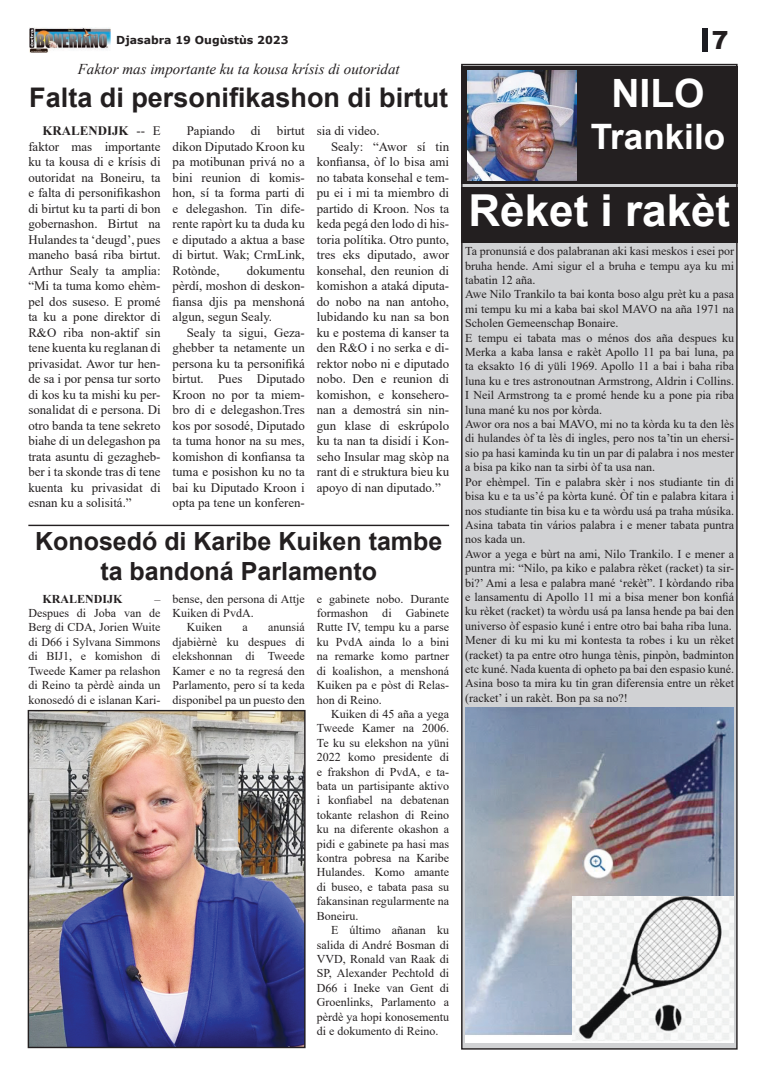
<style>
.page{position:relative;width:766px;height:1078px;background:#fff}
.page>*{position:absolute;margin:0;border:0;box-sizing:border-box;transform-origin:0 0}
.t1{font:700 44px "Arial";color:#fff}
.t2{font:700 39px "Arial";color:#fff}
.t3{font:700 35px "Arial";color:#fff}
.t4{font:700 27px "Arial";color:#231f20}
.t5{font:700 25px/30px "Arial";color:#231f20;text-align:center}
.t6{font:900 25px "Arial";color:#231f20}
.t7{font:italic 15px "Times New Roman";color:#231f20}
.t8{font:12.9px/15.5px "Times New Roman";color:#231f20;text-align:justify}
.t9{font:12px/14.4px "Times New Roman";color:#231f20;text-align:justify}
.t10{font:700 12px "Times New Roman";color:#231f20}
.t11{font:700 11px "Verdana";color:#231f20}
.s1{font-weight:700}
</style>
<div class="page">
<img style="left:30px;top:27px;width:81px;height:26px">
<div style="left:702px;top:28px;width:5px;height:23px;background:#1c1d22"></div>
<div style="left:461px;top:64px;width:275px;height:984px;background:#d1d2d4"></div>
<div style="left:461px;top:66px;width:276px;height:118px;background:#231f20"></div>
<img style="left:467px;top:70px;width:109px;height:110px">
<div style="left:461px;top:187px;width:276px;height:55px;background:#231f20"></div>
<img style="left:465px;top:707px;width:268px;height:335px">
<img style="left:572px;top:896px;width:161px;height:146px">
<img style="left:30px;top:711px;width:273px;height:334px">
<div style="left:28px;top:709px;width:277px;height:338px;border:1px solid #231f20"></div>
<hr style="left:28px;top:524px;width:421px;height:2px;background:#231f20">
<p class="t11" style="left:116px;top:32px;width:174px">Djasabra 19 Ougùstùs 2023</p>
<h3 class="t6" style="left:711px;top:22px;width:18px">7</h3>
<h2 class="t2" style="left:611px;top:66px;width:95px">NILO</h2>
<h3 class="t3" style="left:590px;top:112px;width:136px">Trankilo</h3>
<p class="t7" style="left:78px;top:59px;width:323px">Faktor mas importante ku ta kousa krísis di outoridat</p>
<h3 class="t4" style="left:29px;top:78px;width:420px">Falta di personifikashon di birtut</h3>
<p class="t8" style="left:172px;top:123px;width:134px;text-indent:14px">Papiando di birtut dikon Diputado Kroon ku pa motibunan privá no a bini reunion di komis&shy;hon, sí ta forma parti di e delegashon. Tin dife&shy;rente rapòrt ku ta duda ku e diputado a aktua a base di birtut. Wak; CrmLink, Rotònde,</p>
<p class="t8" style="left:317px;top:123px;width:64px">sia di video.</p>
<p class="t8" style="left:331px;top:138px;width:119px">Sealy: “Awor sí tin</p>
<p class="t8" style="left:317px;top:154px;width:134px">konfiansa, òf lo bisa ami</p>
<p class="t8" style="left:317px;top:169px;width:134px">no tabata konsehal e tem-</p>
<p class="t8" style="left:317px;top:185px;width:134px">pu ei i mi ta miembro di</p>
<p class="t8" style="left:317px;top:200px;width:134px">partido di Kroon. Nos ta</p>
<p class="t8" style="left:317px;top:215px;width:134px">keda pegá den lodo di his-</p>
<p class="t8" style="left:317px;top:231px;width:134px">toria polítika. Otro punto,</p>
<p class="t8" style="left:317px;top:246px;width:134px">tres eks diputado, awor</p>
<p class="t8" style="left:317px;top:262px;width:134px">konsehal, den reunion di</p>
<p class="t8" style="left:317px;top:277px;width:134px">komishon a ataká diputa-</p>
<p class="t8" style="left:317px;top:293px;width:134px">do nobo na nan antoho,</p>
<p class="t8" style="left:317px;top:308px;width:134px">lubidando ku nan sa bon</p>
<p class="t8" style="left:317px;top:324px;width:134px">ku e postema di kanser ta</p>
<p class="t8" style="left:317px;top:339px;width:134px">den R&amp;O i no serka e di-</p>
<p class="t8" style="left:317px;top:355px;width:134px">rektor nobo ni e diputado</p>
<p class="t8" style="left:317px;top:370px;width:134px">nobo. Den e reunion di</p>
<p class="t8" style="left:317px;top:386px;width:134px">komishon, e konsehero-</p>
<p class="t8" style="left:317px;top:401px;width:134px">nan a demostrá sin nin-</p>
<p class="t8" style="left:317px;top:417px;width:134px">gun klase di eskrúpolo</p>
<p class="t8" style="left:317px;top:432px;width:134px">ku ta nan ta disidí i Kon-</p>
<p class="t8" style="left:317px;top:448px;width:134px">seho Insular mag skòp na</p>
<p class="t8" style="left:317px;top:463px;width:134px">rant di e struktura bieu ku</p>
<p class="t8" style="left:317px;top:479px;width:125px">apoyo di nan diputado.”</p>
<p class="t8" style="left:28px;top:123px;width:134px;text-indent:14px"><span class="s1">KRALENDIJK</span> -- E faktor mas importante ku ta kousa di e krísis di outoridat na Boneiru, ta e falta di personifikashon di birtut ku ta parti di bon gobernashon. Birtut na Hulandes ta ‘deugd’, pues maneho basá riba birtut.<br>Arthur Sealy ta amplia: “Mi ta tuma komo ehèm&shy;pel dos suseso. E promé ta ku a pone direktor di R&amp;O riba non-aktif sin tene kuenta ku reglanan di privasidat. Awor tur hen&shy;de sa i por pensa tur sorto di kos ku ta mishi ku per&shy;sonalidat di e persona. Di otro banda ta tene sekreto biahe di un delegashon pa trata asuntu di gezagheb&shy;ber i ta skonde tras di tene kuenta ku privasidat di esnan ku a solisitá.”</p>
<h1 class="t1" style="left:468px;top:180px;width:263px">Rèket i rakèt</h1>
<p class="t9" style="left:465px;top:243px;width:270px;text-align:left">Ta pronunsiá e dos palabranan aki kasi meskos i esei por bruha hende. Ami sigur el a bruha e tempu aya ku mi tabatin 12 aña.<br>Awe Nilo Trankilo ta bai konta boso algu prèt ku a pasa mi tempu ku mi a kaba bai skol MAVO na aña 1971 na Scholen Gemeenschap Bonaire.<br>E tempu ei tabata mas o ménos dos aña despues ku Merka a kaba lansa e rakèt Apollo 11 pa bai luna, pa ta eksakto 16 di yüli 1969. Apollo 11 a bai i baha riba luna ku e tres astronoutnan Armstrong, Aldrin i Collins.<br>I Neil Armstrong ta e promé hende ku a pone pia riba luna mané ku nos por kòrda.<br>Awor ora nos a bai MAVO, mi no ta kòrda ku ta den lès di hulandes òf ta lès di ingles, pero nos ta’tin un ehersi&shy;sio pa hasi kaminda ku tin un par di palabra i nos mester a bisa pa kiko nan ta sirbi òf ta usa nan.<br>Por ehèmpel. Tin e palabra skèr i nos studiante tin di bisa ku e ta us’é pa kòrta kuné. Òf tin e palabra kitara i nos studiante tin bisa ku e ta wòrdu usá pa traha músika.<br>Asina tabata tin vários palabra i e mener tabata puntra nos kada un.<br>Awor a yega e bùrt na ami, Nilo Trankilo. I e mener a puntra mi: “Nilo, pa kiko e palabra rèket (racket) ta sir&shy;bi?’ Ami a lesa e palabra mané ‘rekèt”. I kòrdando riba e lansamentu di Apollo 11 mi a bisa mener bon konfiá ku rèket (racket) ta wòrdu usá pa lansa hende pa bai den universo òf espasio kuné i entre otro bai baha riba luna.<br>Mener di ku mi ku mi kontesta ta robes i ku un rèket (racket) ta pa entre otro hunga tènis, pinpòn, badminton etc kuné. Nada kuenta di opheto pa bai den espasio kuné.<br>Asina boso ta mira ku tin gran diferensia entre un rèket (racket’ i un rakèt. Bon pa sa no?!</p>
<p class="t8" style="left:172px;top:262px;width:134px;text-indent:74px">dokumentu pèrdí, moshon di deskon&shy;fiansa djis pa menshoná algun, segun Sealy.</p>
<p class="t8" style="left:172px;top:324px;width:134px;text-indent:14px">Sealy ta sigui, Geza&shy;ghebber ta netamente un persona ku ta personifiká birtut. Pues Diputado Kroon no por ta miem&shy;bro di e delegashon.Tres kos por sosodé, Diputado ta tuma honor na su mes, komishon di konfiansa ta tuma e posishon ku no ta bai ku Diputado Kroon i opta pa tene un konferen-</p>
<h3 class="t5" style="left:35px;top:526px;width:409px">Konosedó di Karibe Kuiken tambe ta bandoná Parlamento</h3>
<p class="t9" style="left:172px;top:591px;width:134px">bense, den persona di Attje</p>
<p class="t9" style="left:172px;top:605px;width:82px">Kuiken di PvdA.</p>
<p class="t9" style="left:187px;top:619px;width:37px">Kuiken</p>
<p class="t9" style="left:242px;top:619px;width:7px">a</p>
<p class="t9" style="left:317px;top:591px;width:134px">e gabinete nobo. Durante formashon di Gabinete Rutte IV, tempu ku a parse ku PvdA ainda lo a bini na remarke komo partner di koalishon, a menshoná Kuiken pa e pòst di Relas&shy;hon di Reino.</p>
<p class="t9" style="left:317px;top:706px;width:134px;text-indent:14px">Kuiken di 45 aña a yega Tweede Kamer na 2006.<br>Te ku su elekshon na yüni 2022 komo presidente di e frakshon di PvdA, e ta&shy;bata un partisipante aktivo i konfiabel na debatenan tokante relashon di Reino ku na diferente okashon a pidi e gabinete pa hasi mas kontra pobresa na Karibe Hulandes. Komo amante di buseo, e tabata pasa su fakansinan regularmente na Boneiru.</p>
<p class="t9" style="left:317px;top:922px;width:134px;text-indent:14px">E último añanan ku salida di André Bosman di VVD, Ronald van Raak di SP, Alexander Pechtold di D66 i Ineke van Gent di Groenlinks, Parlamento a pèrdè ya hopi konosementu di e dokumento di Reino.</p>
<p class="t10" style="left:43px;top:590px;width:82px">KRALENDIJK</p>
<p class="t9" style="left:28px;top:605px;width:134px">Despues di Joba van de Berg di CDA, Jorien Wuite di D66 i Sylvana Simmons di BIJ1, e komishon di Tweede Kamer pa relashon di Reino ta pèrdè ainda un konosedó di e islanan Kari-</p>
<p class="t9" style="left:172px;top:619px;width:134px;text-indent:95px">anunsiá djabièrnè ku despues di elekshonnan di Tweede Kamer e no ta regresá den Parlamento, pero sí ta keda disponibel pa un puesto den</p>
</div>
